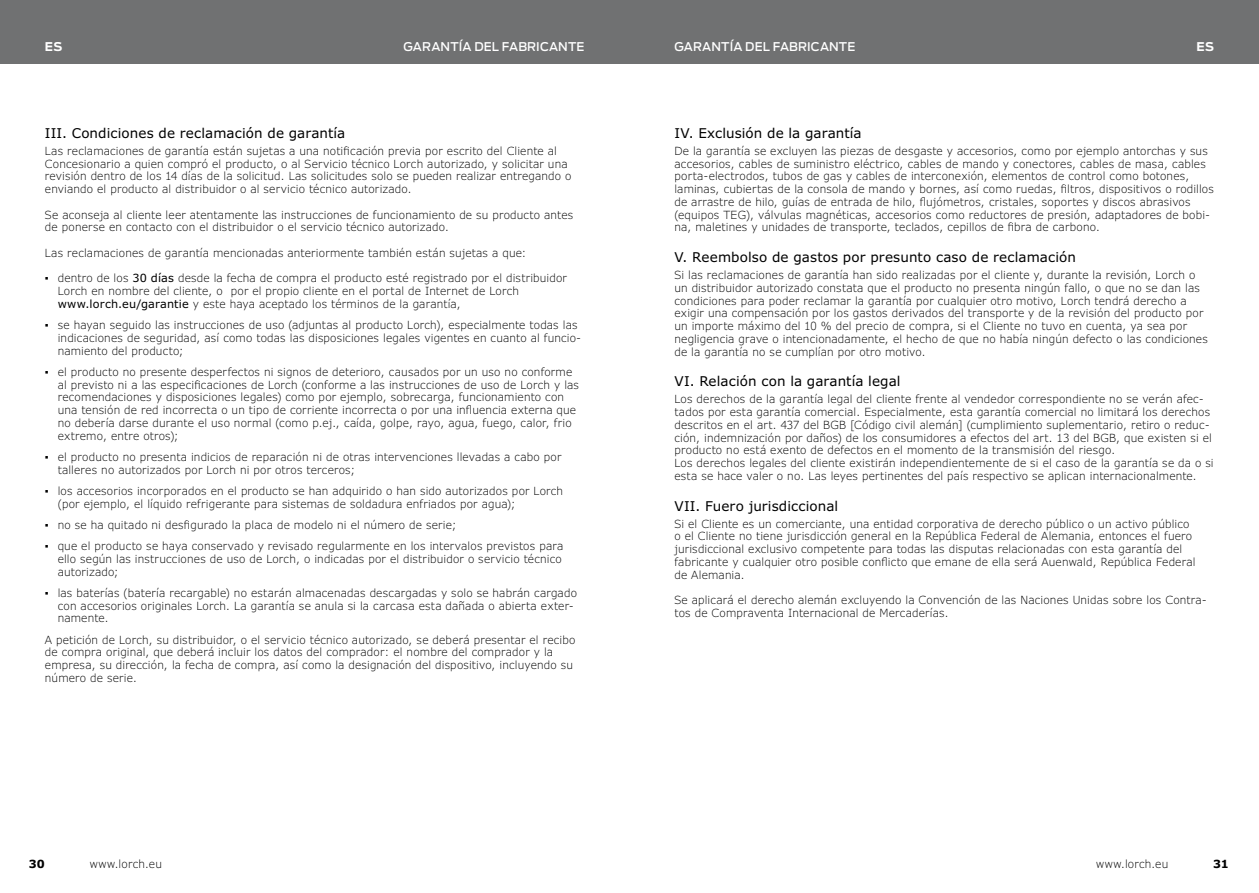
<style>
.page{position:relative;width:1259px;height:893px;background:#fff}
.page>*{position:absolute;margin:0;border:0;box-sizing:border-box;transform-origin:0 0}
.t1{font:13.5px "Verdana Pro";letter-spacing:.005em;color:#000}
.t2{font:500 12px "Antenna";letter-spacing:.01em;color:#fff}
.t3{font:700 12px "Antenna";color:#fff}
.t4{font:300 11.25px/12.8px "Verdana Pro";letter-spacing:.015em;color:#000}
.t5{font:700 11.25px "Verdana Pro";color:#000}
.s1{font-weight:400}
</style>
<div class="page">
<div style="left:0;top:0;width:1259px;height:64px;background:#707172"></div>
<p class="t3" style="left:45px;top:38px;width:19px">ES</p>
<p class="t2" style="left:403px;top:38px;width:182px">GARANTÍA DEL FABRICANTE</p>
<p class="t2" style="left:674px;top:38px;width:182px">GARANTÍA DEL FABRICANTE</p>
<p class="t3" style="left:1196px;top:38px;width:19px">ES</p>
<p class="t1" style="left:45px;top:124px;width:302px">III. Condiciones de reclamación de garantía</p>
<p class="t4" style="left:45px;top:145px;width:528px">Las reclamaciones de garantía están sujetas a una notificación previa por escrito del Cliente al Concesionario a quien compró el producto, o al Servicio técnico Lorch autorizado, y solicitar una revisión dentro de los 14 días de la solicitud. Las solicitudes solo se pueden realizar entregando o enviando el producto al distribuidor o al servicio técnico autorizado.</p>
<p class="t4" style="left:45px;top:208px;width:530px">Se aconseja al cliente leer atentamente las instrucciones de funcionamiento de su producto antes de ponerse en contacto con el distribuidor o el servicio técnico autorizado.</p>
<p class="t4" style="left:45px;top:247px;width:483px">Las reclamaciones de garantía mencionadas anteriormente también están sujetas a que:</p>
<p class="t4" style="left:58px;top:272px;width:511px;text-indent:-13px">▪ dentro de los <span class="s1">30 días</span> desde la fecha de compra el producto esté registrado por el distribuidor<br>Lorch en nombre del cliente, o por el propio cliente en el portal de Internet de Lorch <span class="s1">www.lorch.eu/garantie</span> y este haya aceptado los términos de la garantía,</p>
<p class="t4" style="left:58px;top:319px;width:525px;text-indent:-13px">▪ se hayan seguido las instrucciones de uso (adjuntas al producto Lorch), especialmente todas las indicaciones de seguridad, así como todas las disposiciones legales vigentes en cuanto al funcio&shy;namiento del producto;</p>
<p class="t4" style="left:58px;top:366px;width:523px;text-indent:-13px">▪ el producto no presente desperfectos ni signos de deterioro, causados por un uso no conforme al previsto ni a las especificaciones de Lorch (conforme a las instrucciones de uso de Lorch y las recomendaciones y disposiciones legales) como por ejemplo, sobrecarga, funcionamiento con una tensión de red incorrecta o un tipo de corriente incorrecta o por una influencia externa que no debería darse durante el uso normal (como p.ej., caída, golpe, rayo, agua, fuego, calor, frio extremo, entre otros);</p>
<p class="t4" style="left:58px;top:451px;width:505px;text-indent:-13px">▪ el producto no presenta indicios de reparación ni de otras intervenciones llevadas a cabo por talleres no autorizados por Lorch ni por otros terceros;</p>
<p class="t4" style="left:58px;top:485px;width:507px;text-indent:-13px">▪ los accesorios incorporados en el producto se han adquirido o han sido autorizados por Lorch (por ejemplo, el líquido refrigerante para sistemas de soldadura enfriados por agua);</p>
<p class="t4" style="left:45px;top:519px;width:413px">▪ no se ha quitado ni desfigurado la placa de modelo ni el número de serie;</p>
<p class="t4" style="left:58px;top:540px;width:507px;text-indent:-13px">▪ que el producto se haya conservado y revisado regularmente en los intervalos previstos para ello según las instrucciones de uso de Lorch, o indicadas por el distribuidor o servicio técnico autorizado;</p>
<p class="t4" style="left:58px;top:587px;width:521px;text-indent:-13px">▪ las baterías (batería recargable) no estarán almacenadas descargadas y solo se habrán cargado con accesorios originales Lorch. La garantía se anula si la carcasa esta dañada o abierta exter&shy;namente.</p>
<p class="t4" style="left:45px;top:633px;width:532px">A petición de Lorch, su distribuidor, o el servicio técnico autorizado, se deberá presentar el recibo de compra original, que deberá incluir los datos del comprador: el nombre del comprador y la empresa, su dirección, la fecha de compra, así como la designación del dispositivo, incluyendo su número de serie.</p>
<p class="t1" style="left:674px;top:124px;width:189px">IV. Exclusión de la garantía</p>
<p class="t4" style="left:674px;top:145px;width:541px">De la garantía se excluyen las piezas de desgaste y accesorios, como por ejemplo antorchas y sus accesorios, cables de suministro eléctrico, cables de mando y conectores, cables de masa, cables porta-electrodos, tubos de gas y cables de interconexión, elementos de control como botones, laminas, cubiertas de la consola de mando y bornes, así como ruedas, filtros, dispositivos o rodillos de arrastre de hilo, guías de entrada de hilo, flujómetros, cristales, soportes y discos abrasivos (equipos TEG), válvulas magnéticas, accesorios como reductores de presión, adaptadores de bobi&shy;na, maletines y unidades de transporte, teclados, cepillos de fibra de carbono.</p>
<p class="t1" style="left:674px;top:249px;width:403px">V. Reembolso de gastos por presunto caso de reclamación</p>
<p class="t4" style="left:674px;top:269px;width:535px">Si las reclamaciones de garantía han sido realizadas por el cliente y, durante la revisión, Lorch o un distribuidor autorizado constata que el producto no presenta ningún fallo, o que no se dan las condiciones para poder reclamar la garantía por cualquier otro motivo, Lorch tendrá derecho a exigir una compensación por los gastos derivados del transporte y de la revisión del producto por un importe máximo del 10 % del precio de compra, si el Cliente no tuvo en cuenta, ya sea por negligencia grave o intencionadamente, el hecho de que no había ningún defecto o las condiciones de la garantía no se cumplían por otro motivo.</p>
<p class="t1" style="left:674px;top:373px;width:228px">VI. Relación con la garantía legal</p>
<p class="t4" style="left:674px;top:393px;width:541px">Los derechos de la garantía legal del cliente frente al vendedor correspondiente no se verán afec&shy;tados por esta garantía comercial. Especialmente, esta garantía comercial no limitará los derechos descritos en el art. 437 del BGB [Código civil alemán] (cumplimiento suplementario, retiro o reduc&shy;ción, indemnización por daños) de los consumidores a efectos del art. 13 del BGB, que existen si el producto no está exento de defectos en el momento de la transmisión del riesgo.<br>Los derechos legales del cliente existirán independientemente de si el caso de la garantía se da o si esta se hace valer o no. Las leyes pertinentes del país respectivo se aplican internacionalmente.</p>
<p class="t1" style="left:674px;top:497px;width:165px">VII. Fuero jurisdiccional</p>
<p class="t4" style="left:674px;top:517px;width:522px">Si el Cliente es un comerciante, una entidad corporativa de derecho público o un activo público o el Cliente no tiene jurisdicción general en la República Federal de Alemania, entonces el fuero jurisdiccional exclusivo competente para todas las disputas relacionadas con esta garantía del fabricante y cualquier otro posible conflicto que emane de ella será Auenwald, República Federal de Alemania.</p>
<p class="t4" style="left:674px;top:594px;width:534px">Se aplicará el derecho alemán excluyendo la Convención de las Naciones Unidas sobre los Contra&shy;tos de Compraventa Internacional de Mercaderías.</p>
<p class="t5" style="left:29px;top:856px;width:18px">30</p>
<p class="t4" style="left:90px;top:858px;width:73px">www.lorch.eu</p>
<p class="t4" style="left:1096px;top:858px;width:73px">www.lorch.eu</p>
<p class="t5" style="left:1213px;top:856px;width:17px">31</p>
</div>
